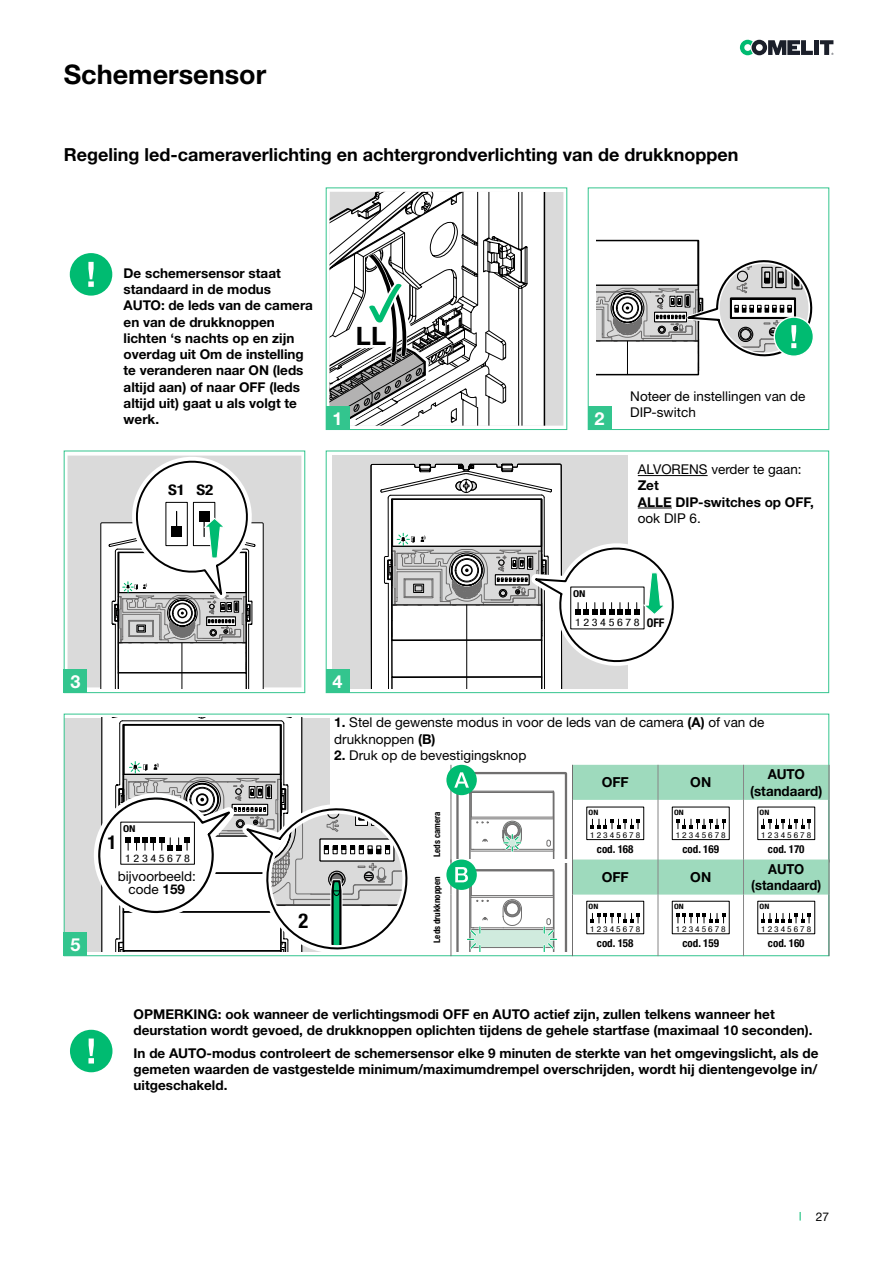
<style>
.page{position:relative;width:893px;height:1263px;background:#fff}
.page>*{position:absolute;margin:0;border:0;box-sizing:border-box;transform-origin:0 0}
.t1{font:700 27px "Helvetica Neue LTW1 G";color:#000}
.t2{font:700 25.35px "Helvetica Neue LTW1 G";color:#000}
.t3{font:700 condensed 20.4px "Helvetica Neue LTW1 G";color:#000}
.t4{font:700 condensed 19.05px "Helvetica Neue LTW1 G";color:#000}
.t5{font:700 18px "Helvetica Neue LTW1 G";color:#000}
.t6{font:700 18px "Helvetica Neue LTW1 G";color:#fff}
.t7{font:700 condensed 14.7px "Helvetica Neue LTW1 G";color:#000;scale:1.17 1}
.t8{font:700 13.8px/16.5px "Helvetica Neue LTW1 G";color:#000;text-align:center}
.t9{font:700 13.8px/16.5px "Helvetica Neue LTW1 G";color:#000;text-align:center;scale:.94 1}
.t10{font:700 13.5px/16.2px "Helvetica Neue LTW1 G";color:#000}
.t11{font:13.5px/16.2px "Helvetica Neue LTW1 G";color:#000}
.t12{font:700 condensed 12px "Helvetica Neue LTW1 G";color:#000}
.t13{font:12px "Helvetica Neue LTW1 G";color:#000}
.t14{font:700 condensed 10.95px "Helvetica Neue LTW1 G";color:#000}
.t15{font:condensed 10.35px "Helvetica Neue LTW1 G";letter-spacing:.215em;color:#000;scale:1.17 1}
.t16{font:700 condensed 9.45px "Helvetica Neue LTW1 G";color:#000;scale:1.17 1}
.t17{font:700 condensed 9px "Helvetica Neue LTW1 G";color:#000}
.t18{font:condensed 8.1px "Helvetica Neue LTW1 G";letter-spacing:.215em;color:#000;scale:1.17 1}
.t19{font:700 condensed 7.35px "Helvetica Neue LTW1 G";color:#000;scale:1.17 1}
.s1{font-weight:700}
</style>
<div class="page">
<svg style="left:740px;top:40px;width:93px;height:15px"></svg>
<div style="left:64px;top:718px;width:37px;height:234px;background:#dadada"></div>
<svg style="left:98px;top:718px;width:310px;height:234px"></svg>
<div style="left:546px;top:192px;width:17px;height:234px;background:#dadada"></div>
<svg style="left:515px;top:192px;width:31px;height:234px"></svg>
<svg style="left:330px;top:192px;width:185px;height:234px"></svg>
<div style="left:326px;top:406px;width:23px;height:24px;background:#33c58e"></div>
<div style="left:64px;top:933px;width:23px;height:23px;background:#33c58e"></div>
<div style="left:332px;top:455px;width:295px;height:234px;background:#dadada"></div>
<svg style="left:370px;top:463px;width:191px;height:226px;background:#d3d3d3"></svg>
<svg style="left:380px;top:464px;width:298px;height:225px"></svg>
<div style="left:326px;top:451px;width:503px;height:242px;border:1px solid #33c58e"></div>
<div style="left:326px;top:670px;width:23px;height:23px;background:#33c58e"></div>
<div style="left:68px;top:456px;width:233px;height:231px;background:#dadada"></div>
<svg style="left:100px;top:455px;width:167px;height:234px"></svg>
<div style="left:64px;top:451px;width:241px;height:242px;border:1px solid #33c58e"></div>
<div style="left:64px;top:670px;width:23px;height:23px;background:#33c58e"></div>
<svg style="left:596px;top:240px;width:217px;height:135px"></svg>
<hr style="left:627px;top:341px;width:1px;height:34px;background:#000">
<div style="left:588px;top:187px;width:241px;height:243px;border:1px solid #33c58e"></div>
<div style="left:588px;top:406px;width:23px;height:24px;background:#33c58e"></div>
<div style="left:70px;top:1030px;width:42px;height:42px;background:#00bb71;border-radius:50%"></div>
<svg style="left:88px;top:1038px;width:6px;height:25px"></svg>
<hr style="left:829px;top:765px;width:1px;height:35px;background:#706f6f">
<hr style="left:451px;top:765px;width:1px;height:35px;background:#706f6f">
<hr style="left:451px;top:800px;width:1px;height:62px;background:#706f6f">
<hr style="left:829px;top:800px;width:1px;height:62px;background:#706f6f">
<hr style="left:658px;top:894px;width:1px;height:62px;background:#878787">
<hr style="left:743px;top:894px;width:1px;height:62px;background:#878787">
<hr style="left:829px;top:894px;width:1px;height:62px;background:#706f6f">
<hr style="left:572px;top:894px;width:1px;height:62px;background:#706f6f">
<hr style="left:829px;top:859px;width:1px;height:35px;background:#706f6f">
<hr style="left:451px;top:859px;width:1px;height:35px;background:#706f6f">
<hr style="left:451px;top:894px;width:1px;height:62px;background:#706f6f">
<div style="left:446px;top:765px;width:31px;height:30px;background:#00bb71;border-radius:50%"></div>
<div style="left:446px;top:859px;width:31px;height:31px;background:#00bb71;border-radius:50%"></div>
<svg style="left:454px;top:765px;width:375px;height:187px"></svg>
<div style="left:70px;top:253px;width:42px;height:43px;background:#00bb71;border-radius:50%"></div>
<svg style="left:88px;top:262px;width:6px;height:25px"></svg>
<hr style="left:638px;top:475px;width:70px;height:1px;background:#000">
<hr style="left:638px;top:508px;width:34px;height:1px;background:#000">
<h1 class="t1" style="left:64px;top:58px;width:204px">Schemersensor</h1>
<h3 class="t5" style="left:64px;top:143px;width:676px">Regeling led-cameraverlichting en achtergrondverlichting van de drukknoppen</h3>
<h3 class="t6" style="left:70px;top:670px;width:12px">3</h3>
<h3 class="t6" style="left:70px;top:933px;width:12px">5</h3>
<p class="t10" style="left:124px;top:265px;width:191px">De schemersensor staat standaard in de modus<br>AUTO: de leds van de camera en van de drukknoppen lichten ‘s nachts op en zijn overdag uit Om de instelling te veranderen naar ON (leds altijd aan) of naar OFF (leds altijd uit) gaat u als volgt te werk.</p>
<h2 class="t2" style="left:356px;top:320px;width:32px">LL</h2>
<h3 class="t6" style="left:332px;top:407px;width:12px">1</h3>
<p class="t7" style="left:168px;top:481px;width:40px">S1 S2</p>
<h3 class="t6" style="left:594px;top:407px;width:12px">2</h3>
<p class="t11" style="left:630px;top:387px;width:177px">Noteer de instellingen van de<br>DIP-switch</p>
<p class="t11" style="left:638px;top:461px;width:165px">ALVORENS verder te gaan:</p>
<p class="t10" style="left:638px;top:477px;width:177px">Zet<br>ALLE DIP-switches op OFF,</p>
<p class="t11" style="left:638px;top:510px;width:65px">ook DIP 6.</p>
<h3 class="t4" style="left:107px;top:831px;width:11px">1</h3>
<p class="t16" style="left:123px;top:823px;width:12px">ON</p>
<p class="t15" style="left:125px;top:852px;width:57px">12345678</p>
<p class="t11" style="left:118px;top:869px;width:79px;line-height:13.5px;text-align:center">bijvoorbeeld: code <span class="s1">159</span></p>
<h3 class="t3" style="left:299px;top:908px;width:11px">2</h3>
<h3 class="t6" style="left:332px;top:670px;width:12px">4</h3>
<p class="t16" style="left:573px;top:588px;width:12px">ON</p>
<p class="t15" style="left:575px;top:617px;width:57px">12345678</p>
<p class="t12" style="left:647px;top:616px;width:19px">OFF</p>
<p class="t11" style="left:334px;top:714px;width:432px"><span class="s1">1.</span> Stel de gewenste modus in voor de leds van de camera <span class="s1">(A)</span> of van de drukknoppen <span class="s1">(B)</span></p>
<p class="t11" style="left:334px;top:747px;width:194px"><span class="s1">2.</span> Druk op de bevestigingsknop</p>
<p class="t17" style="left:431px;top:857px;width:47px;rotate:-90deg">Leds camera</p>
<p class="t17" style="left:431px;top:943px;width:68px;rotate:-90deg">Leds drukknoppen</p>
<p class="t8" style="left:602px;top:774px;width:29px">OFF</p>
<p class="t8" style="left:690px;top:774px;width:22px">ON</p>
<p class="t8" style="left:750px;top:766px;width:74px">AUTO (standaard)</p>
<p class="t19" style="left:589px;top:808px;width:10px">ON</p>
<p class="t18" style="left:590px;top:830px;width:44px">12345678</p>
<p class="t14" style="left:597px;top:842px;width:38px">cod. 168</p>
<p class="t19" style="left:674px;top:808px;width:10px">ON</p>
<p class="t18" style="left:676px;top:830px;width:44px">12345678</p>
<p class="t14" style="left:682px;top:842px;width:38px">cod. 169</p>
<p class="t19" style="left:760px;top:808px;width:10px">ON</p>
<p class="t18" style="left:761px;top:830px;width:44px">12345678</p>
<p class="t14" style="left:768px;top:842px;width:38px">cod. 170</p>
<p class="t8" style="left:602px;top:869px;width:29px">OFF</p>
<p class="t8" style="left:690px;top:869px;width:22px">ON</p>
<p class="t9" style="left:751px;top:860px;width:76px">AUTO (standaard)</p>
<p class="t19" style="left:589px;top:902px;width:10px">ON</p>
<p class="t18" style="left:590px;top:924px;width:44px">12345678</p>
<p class="t14" style="left:597px;top:936px;width:38px">cod. 158</p>
<p class="t14" style="left:682px;top:936px;width:38px">cod. 159</p>
<p class="t19" style="left:674px;top:902px;width:10px">ON</p>
<p class="t18" style="left:676px;top:924px;width:44px">12345678</p>
<p class="t19" style="left:760px;top:902px;width:10px">ON</p>
<p class="t18" style="left:761px;top:924px;width:44px">12345678</p>
<p class="t14" style="left:768px;top:936px;width:38px">cod. 160</p>
<p class="t10" style="left:134px;top:1006px;width:681px">OPMERKING: ook wanneer de verlichtingsmodi OFF en AUTO actief zijn, zullen telkens wanneer het deurstation wordt gevoed, de drukknoppen oplichten tijdens de gehele startfase (maximaal 10 seconden).</p>
<p class="t10" style="left:134px;top:1045px;width:686px;text-align:justify">In de AUTO-modus controleert de schemersensor elke 9 minuten de sterkte van het omgevingslicht, als de gemeten waarden de vastgestelde minimum/maximumdrempel overschrijden, wordt hij dientengevolge in/ uitgeschakeld.</p>
<p class="t13" style="left:816px;top:1209px;width:15px">27</p>
</div>
